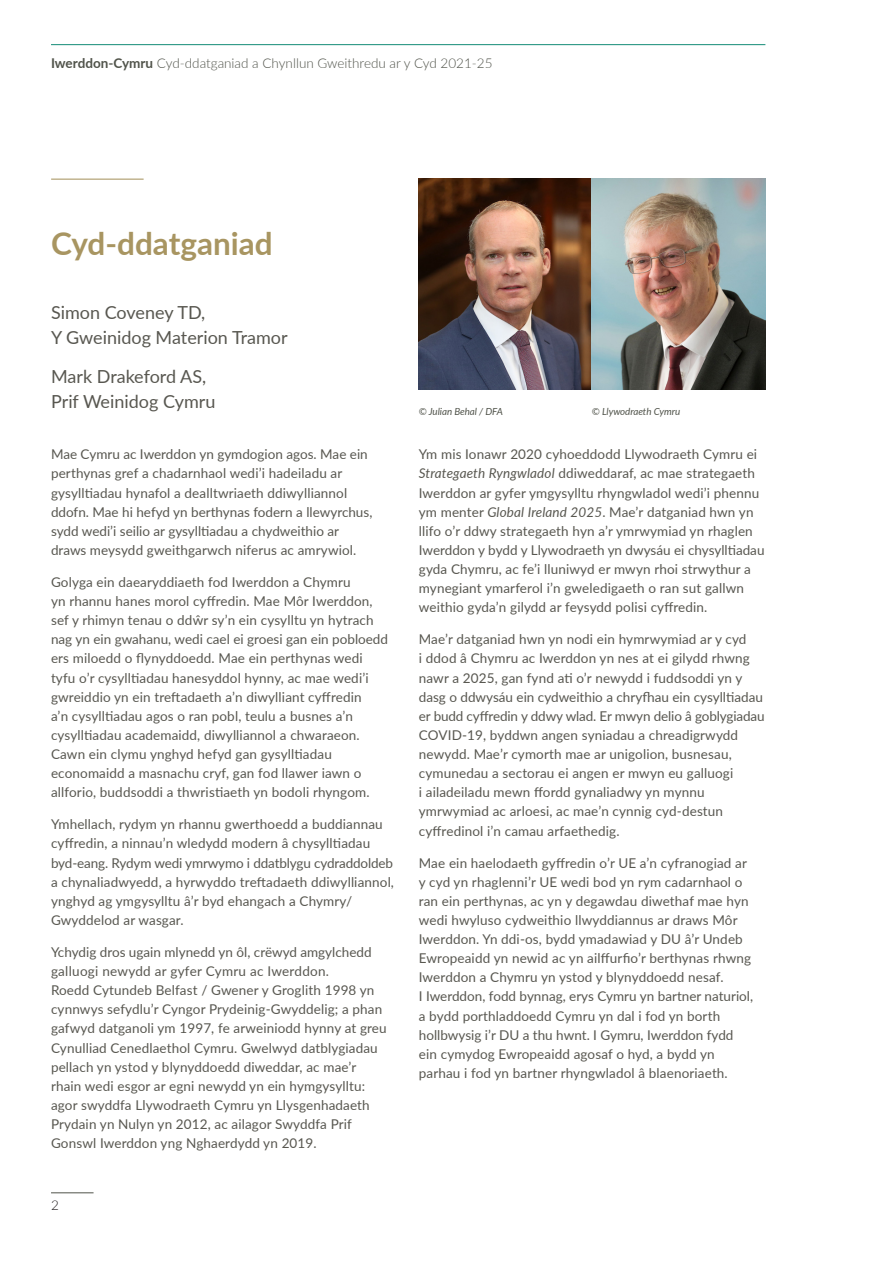
<style>
.page{position:relative;width:893px;height:1263px;background:#fff}
.page>*{position:absolute;margin:0;border:0;box-sizing:border-box;transform-origin:0 0}
.Section_introduction{font:700 31.5px "Lato";color:#a89561}
.H4_Lato_12_16{font:18px/25.5px "Lato";color:#585750}
.t1{font:13.5px/19.2px "Lato";letter-spacing:.01em;color:#585750}
.t2{font:300 13.5px "Lato";color:#50534a}
.t3{font:300 13.5px "Lato";color:#231f20}
.Photo_Caption{font:italic 9.75px "Lato";letter-spacing:-.005em;color:#50534a}
.s1{font-weight:700}
.s2{font-style:italic}
</style>
<div class="page">
<hr style="left:51px;top:1192px;width:43px;height:1px;background:#50534a">
<hr style="left:51px;top:44px;width:714px;height:1px;background:#138c77">
<hr style="left:51px;top:179px;width:93px;height:1px;background:#a89561">
<img style="left:419px;top:179px;width:346px;height:210px">
<p class="t2" style="left:51px;top:54px;width:443px"><span class="s1">Iwerddon-Cymru</span> Cyd-ddatganiad a Chynllun Gweithredu ar y Cyd 2021-25</p>
<p class="Section_introduction" style="left:51px;top:220px;width:223px">Cyd-ddatganiad</p>
<p class="H4_Lato_12_16" style="left:51px;top:299px;width:238px">Simon Coveney TD,<br>Y Gweinidog Materion Tramor</p>
<p class="H4_Lato_12_16" style="left:51px;top:363px;width:166px">Mark Drakeford AS,<br>Prif Weinidog Cymru</p>
<p class="t1" style="left:51px;top:444px;width:323px">Mae Cymru ac Iwerddon yn gymdogion agos. Mae ein perthynas gref a chadarnhaol wedi’i hadeiladu ar gysylltiadau hynafol a dealltwriaeth ddiwylliannol ddofn. Mae hi hefyd yn berthynas fodern a llewyrchus, sydd wedi’i seilio ar gysylltiadau a chydweithio ar draws meysydd gweithgarwch niferus ac amrywiol.</p>
<p class="t1" style="left:51px;top:572px;width:339px">Golyga ein daearyddiaeth fod Iwerddon a Chymru<br>yn rhannu hanes morol cyffredin. Mae Môr Iwerddon, sef y rhimyn tenau o ddŵr sy’n ein cysylltu yn hytrach nag yn ein gwahanu, wedi cael ei groesi gan ein pobloedd ers miloedd o flynyddoedd. Mae ein perthynas wedi tyfu o’r cysylltiadau hanesyddol hynny, ac mae wedi’i gwreiddio yn ein treftadaeth a’n diwylliant cyffredin<br>a’n cysylltiadau agos o ran pobl, teulu a busnes a’n cysylltiadau academaidd, diwylliannol a chwaraeon.<br>Cawn ein clymu ynghyd hefyd gan gysylltiadau economaidd a masnachu cryf, gan fod llawer iawn o allforio, buddsoddi a thwristiaeth yn bodoli rhyngom.</p>
<p class="t1" style="left:51px;top:814px;width:345px">Ymhellach, rydym yn rhannu gwerthoedd a buddiannau cyffredin, a ninnau’n wledydd modern â chysylltiadau byd-eang. Rydym wedi ymrwymo i ddatblygu cydraddoldeb a chynaliadwyedd, a hyrwyddo treftadaeth ddiwylliannol, ynghyd ag ymgysylltu â’r byd ehangach a Chymry/ Gwyddelod ar wasgar.</p>
<p class="t1" style="left:51px;top:942px;width:337px">Ychydig dros ugain mlynedd yn ôl, crëwyd amgylchedd galluogi newydd ar gyfer Cymru ac Iwerddon.<br>Roedd Cytundeb Belfast / Gwener y Groglith 1998 yn cynnwys sefydlu’r Cyngor Prydeinig-Gwyddelig; a phan gafwyd datganoli ym 1997, fe arweiniodd hynny at greu Cynulliad Cenedlaethol Cymru. Gwelwyd datblygiadau pellach yn ystod y blynyddoedd diweddar, ac mae’r rhain wedi esgor ar egni newydd yn ein hymgysylltu: agor swyddfa Llywodraeth Cymru yn Llysgenhadaeth Prydain yn Nulyn yn 2012, ac ailagor Swyddfa Prif Gonswl Iwerddon yng Nghaerdydd yn 2019.</p>
<p class="t3" style="left:51px;top:1196px;width:9px">2</p>
<p class="Photo_Caption" style="left:419px;top:404px;width:86px">© Julian Behal / DFA</p>
<p class="Photo_Caption" style="left:592px;top:404px;width:90px">© Llywodraeth Cymru</p>
<p class="t1" style="left:419px;top:444px;width:347px">Ym mis Ionawr 2020 cyhoeddodd Llywodraeth Cymru ei <span class="s2">Strategaeth Ryngwladol</span> ddiweddaraf, ac mae strategaeth Iwerddon ar gyfer ymgysylltu rhyngwladol wedi’i phennu ym menter <span class="s2">Global Ireland 2025</span>. Mae’r datganiad hwn yn llifo o’r ddwy strategaeth hyn a’r ymrwymiad yn rhaglen Iwerddon y bydd y Llywodraeth yn dwysáu ei chysylltiadau gyda Chymru, ac fe’i lluniwyd er mwyn rhoi strwythur a mynegiant ymarferol i’n gweledigaeth o ran sut gallwn weithio gyda’n gilydd ar feysydd polisi cyffredin.</p>
<p class="t1" style="left:419px;top:629px;width:347px">Mae’r datganiad hwn yn nodi ein hymrwymiad ar y cyd<br>i ddod â Chymru ac Iwerddon yn nes at ei gilydd rhwng nawr a 2025, gan fynd ati o’r newydd i fuddsoddi yn y dasg o ddwysáu ein cydweithio a chryfhau ein cysylltiadau er budd cyffredin y ddwy wlad. Er mwyn delio â goblygiadau COVID-19, byddwn angen syniadau a chreadigrwydd newydd. Mae’r cymorth mae ar unigolion, busnesau, cymunedau a sectorau ei angen er mwyn eu galluogi<br>i ailadeiladu mewn ffordd gynaliadwy yn mynnu ymrwymiad ac arloesi, ac mae’n cynnig cyd-destun cyffredinol i’n camau arfaethedig.</p>
<p class="t1" style="left:419px;top:852px;width:336px">Mae ein haelodaeth gyffredin o’r UE a’n cyfranogiad ar y cyd yn rhaglenni’r UE wedi bod yn rym cadarnhaol o ran ein perthynas, ac yn y degawdau diwethaf mae hyn wedi hwyluso cydweithio llwyddiannus ar draws Môr Iwerddon. Yn ddi-os, bydd ymadawiad y DU â’r Undeb Ewropeaidd yn newid ac yn ailffurfio’r berthynas rhwng Iwerddon a Chymru yn ystod y blynyddoedd nesaf.<br>I Iwerddon, fodd bynnag, erys Cymru yn bartner naturiol, a bydd porthladdoedd Cymru yn dal i fod yn borth hollbwysig i’r DU a thu hwnt. I Gymru, Iwerddon fydd ein cymydog Ewropeaidd agosaf o hyd, a bydd yn parhau i fod yn bartner rhyngwladol â blaenoriaeth.</p>
</div>
